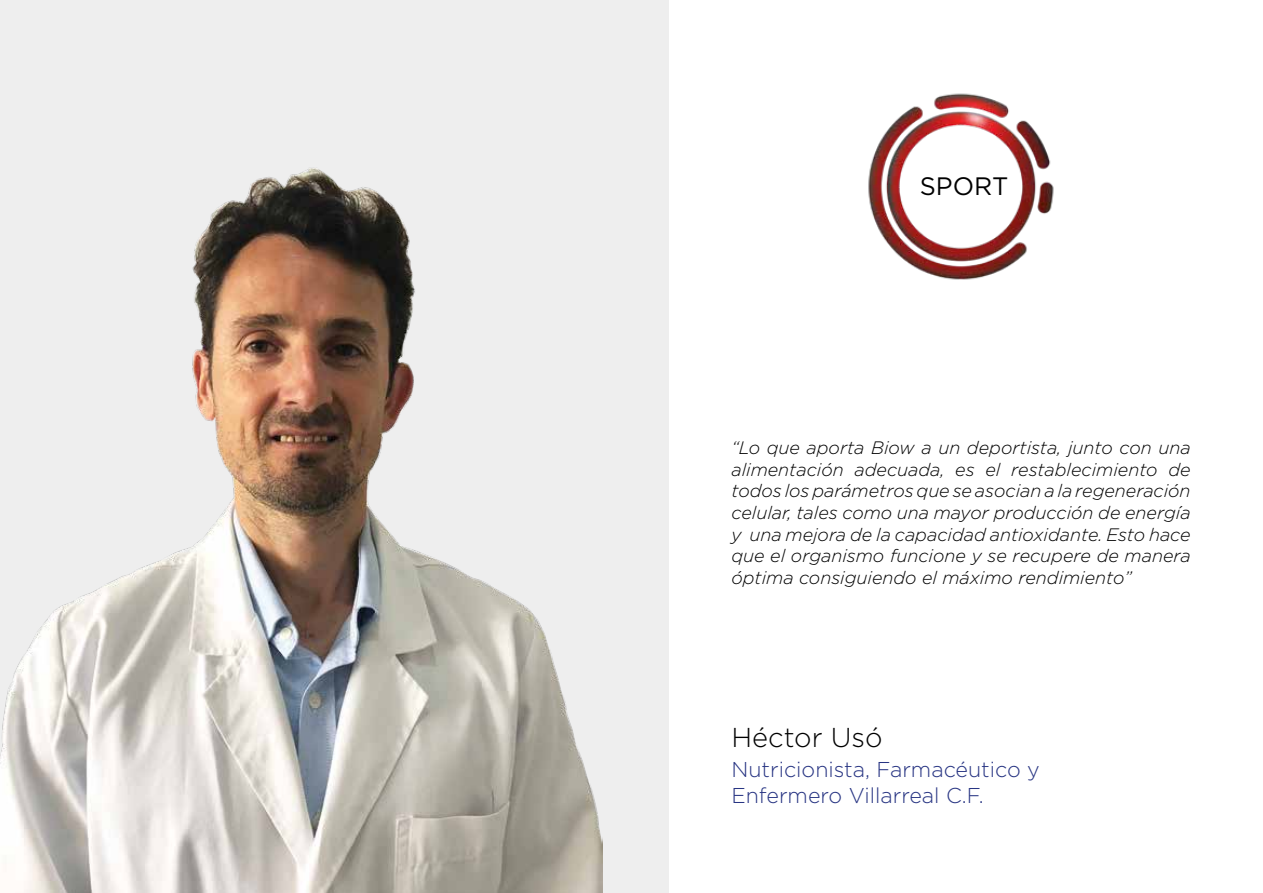
<style>
.page{position:relative;width:1263px;height:893px;background:#fff}
.page>*{position:absolute;margin:0;border:0;box-sizing:border-box;transform-origin:0 0}
.t1{font:300 27.3px "Gotham";color:#000}
.t2{font:25.2px "Gotham";color:#000}
.t3{font:300 21.45px/25.8px "Gotham";color:#283583}
.t4{font:italic 300 18px/21.6px "Gotham";color:#000;text-align:justify}
</style>
<div class="page">
<div style="left:0;top:0;width:668px;height:893px;background:#eee"></div>
<img style="left:0;top:168px;width:602px;height:725px">
<img style="left:868px;top:93px;width:186px;height:187px">
<h2 class="t2" style="left:920px;top:170px;width:90px">SPORT</h2>
<p class="t4" style="left:731px;top:436px;width:461px">“Lo que aporta Biow a un deportista, junto con una alimentación adecuada, es el restablecimiento de todos los parámetros que se asocian a la regeneración celular, tales como una mayor producción de energía y una mejora de la capacidad antioxidante. Esto hace que el organismo funcione y se recupere de manera óptima consiguiendo el máximo rendimiento”</p>
<h1 class="t1" style="left:731px;top:720px;width:153px">Héctor Usó</h1>
<p class="t3" style="left:731px;top:756px;width:310px">Nutricionista, Farmacéutico y<br>Enfermero Villarreal C.F.</p>
</div>
